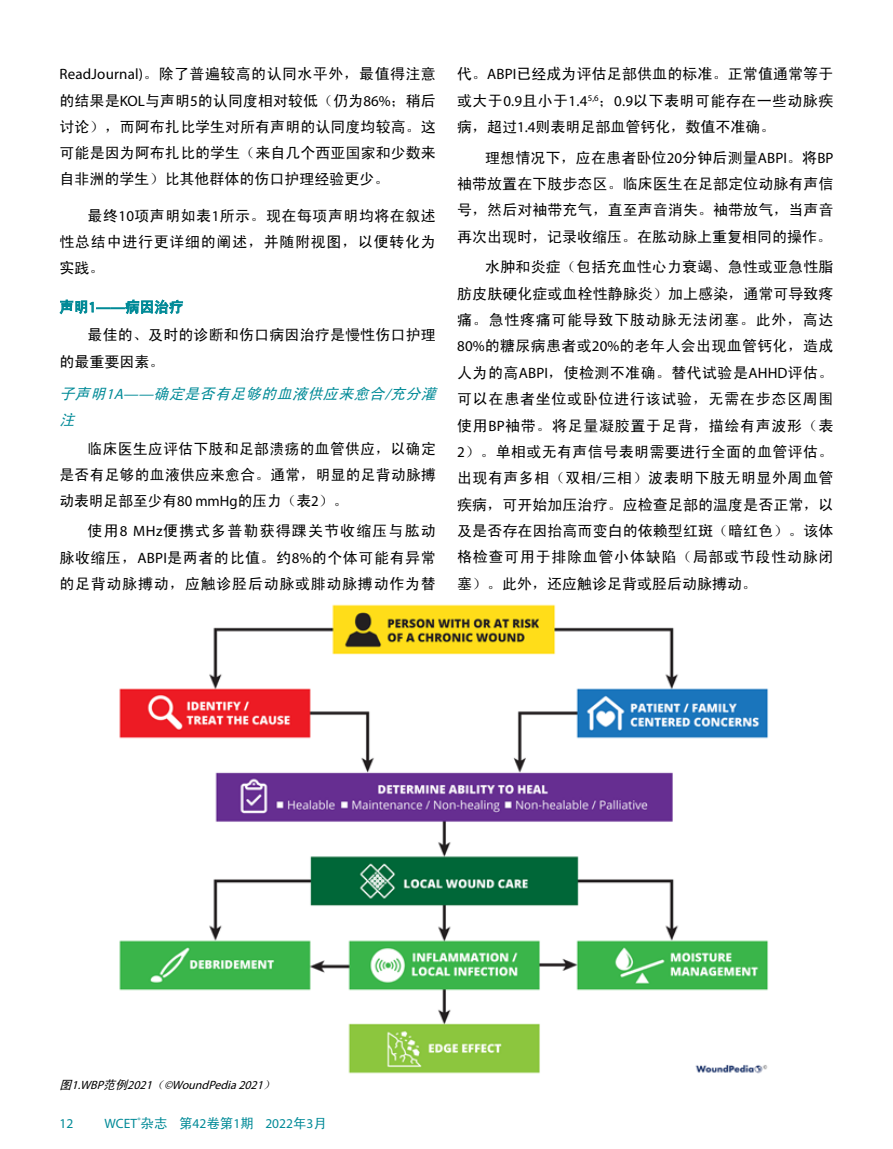
<style>
.page{position:relative;width:893px;height:1149px;background:#fff}
.page>*{position:absolute;margin:0;border:0;box-sizing:border-box;transform-origin:0 0}
.t1{font:15px/26.4px "Sim Hei";letter-spacing:.01em;color:#000;text-align:justify}
.t2{font:italic 15px/32.5px "Sim Hei";color:#008a97}
.t3{font:13.5px "Myriad Pro";color:#008a97}
.t4{font:italic 12px "Myriad Pro";color:#000}
.s1{font-family:"Myriad Pro"}
.s2{color:#008a97}
.s3{font-family:"Myriad Pro";color:#008a97}
.s4{font-style:normal;color:#000}
.s5{font-family:"Sim Hei"}
.s6{font-style:inherit}
</style>
<div class="page">
<img style="left:119px;top:604px;width:650px;height:470px">
<p class="t1" style="left:60px;top:61px;width:378px"><span class="s1">ReadJournal)</span>。除了普遍较高的认同水平外，最值得注意的结果是<span class="s1">KOL</span>与声明<span class="s1">5</span>的认同度相对较低（仍为<span class="s1">86%</span>；稍后讨论），而阿布扎比学生对所有声明的认同度均较高。这可能是因为阿布扎比的学生（来自几个西亚国家和少数来自非洲的学生）比其他群体的伤口护理经验更少。</p>
<p class="t1" style="left:60px;top:202px;width:378px;text-indent:28px">最终<span class="s1">10</span>项声明如表<span class="s1">1</span>所示。现在每项声明均将在叙述性总结中进行更详细的阐述，并随附视图，以便转化为实践。</p>
<p class="t1" style="left:88px;top:292px;width:350px;line-height:28.2px;text-indent:-28px"><span class="s2">声明</span><span class="s3">1——</span><span class="s2">病因治疗<br></span>最佳的、及时的诊断和伤口病因治疗是慢性伤口护理</p>
<p class="t2" style="left:60px;top:345px;width:382px"><span class="s4">的最重要因素。<br></span>子声明<span class="s1">1A——</span>确定是否有足够的血液供应来愈合<span class="s1">/</span>充分灌</p>
<p class="t2" style="left:60px;top:403px;width:21px">注</p>
<p class="t1" style="left:60px;top:435px;width:378px;text-indent:28px">临床医生应评估下肢和足部溃疡的血管供应，以确定是否有足够的血液供应来愈合。通常，明显的足背动脉搏动表明足部至少有<span class="s1">80 mmHg</span>的压力（表<span class="s1">2</span>）。</p>
<p class="t1" style="left:59px;top:517px;width:378px;text-indent:28px">使用<span class="s1">8 MHz</span>便携式多普勒获得踝关节收缩压与肱动脉收缩压，<span class="s1">ABPI</span>是两者的比值。约<span class="s1">8%</span>的个体可能有异常的足背动脉搏动，应触诊胫后动脉或腓动脉搏动作为替</p>
<p class="t1" style="left:457px;top:61px;width:378px">代。<span class="s1">ABPI</span>已经成为评估足部供血的标准。正常值通常等于或大于<span class="s1">0.9</span>且小于<span class="s1">1.4</span><sup>5,6</sup>；<span class="s1">0.9</span>以下表明可能存在一些动脉疾病，超过<span class="s1">1.4</span>则表明足部血管钙化，数值不准确。</p>
<p class="t1" style="left:457px;top:144px;width:378px;text-indent:28px">理想情况下，应在患者卧位<span class="s1">20</span>分钟后测量<span class="s1">ABPI</span>。将<span class="s1">BP</span>袖带放置在下肢步态区。临床医生在足部定位动脉有声信号，然后对袖带充气，直至声音消失。袖带放气，当声音再次出现时，记录收缩压。在肱动脉上重复相同的操作。</p>
<p class="t1" style="left:457px;top:254px;width:378px;text-indent:28px">水肿和炎症（包括充血性心力衰竭、急性或亚急性脂肪皮肤硬化症或血栓性静脉炎）加上感染，通常可导致疼痛。急性疼痛可能导致下肢动脉无法闭塞。此外，高达<span class="s1">80%</span>的糖尿病患者或<span class="s1">20%</span>的老年人会出现血管钙化，造成人为的高<span class="s1">ABPI</span>，使检测不准确。替代试验是<span class="s1">AHHD</span>评估。可以在患者坐位或卧位进行该试验，无需在步态区周围使用<span class="s1">BP</span>袖带。将足量凝胶置于足背，描绘有声波形（表<span class="s1">2</span>）。单相或无有声信号表明需要进行全面的血管评估。出现有声多相（双相<span class="s1">/</span>三相）波表明下肢无明显外周血管疾病，可开始加压治疗。应检查足部的温度是否正常，以及是否存在因抬高而变白的依赖型红斑（暗红色）。该体格检查可用于排除血管小体缺陷（局部或节段性动脉闭塞）。此外，还应触诊足背或胫后动脉搏动。</p>
<p class="t4" style="left:60px;top:1077px;width:220px"><span class="s5">图</span>1.WBP<span class="s5">范例</span>2021<span class="s5">（</span><span class="s6">©</span>WoundPedia2021<span class="s5">）</span></p>
<p class="t3" style="left:60px;top:1114px;width:15px">12</p>
<p class="t3" style="left:105px;top:1114px;width:224px">WCET<sup>®</sup><span class="s5">杂志 第</span>42<span class="s5">卷第</span>1<span class="s5">期</span> 2022<span class="s5">年</span>3<span class="s5">月</span></p>
</div>
